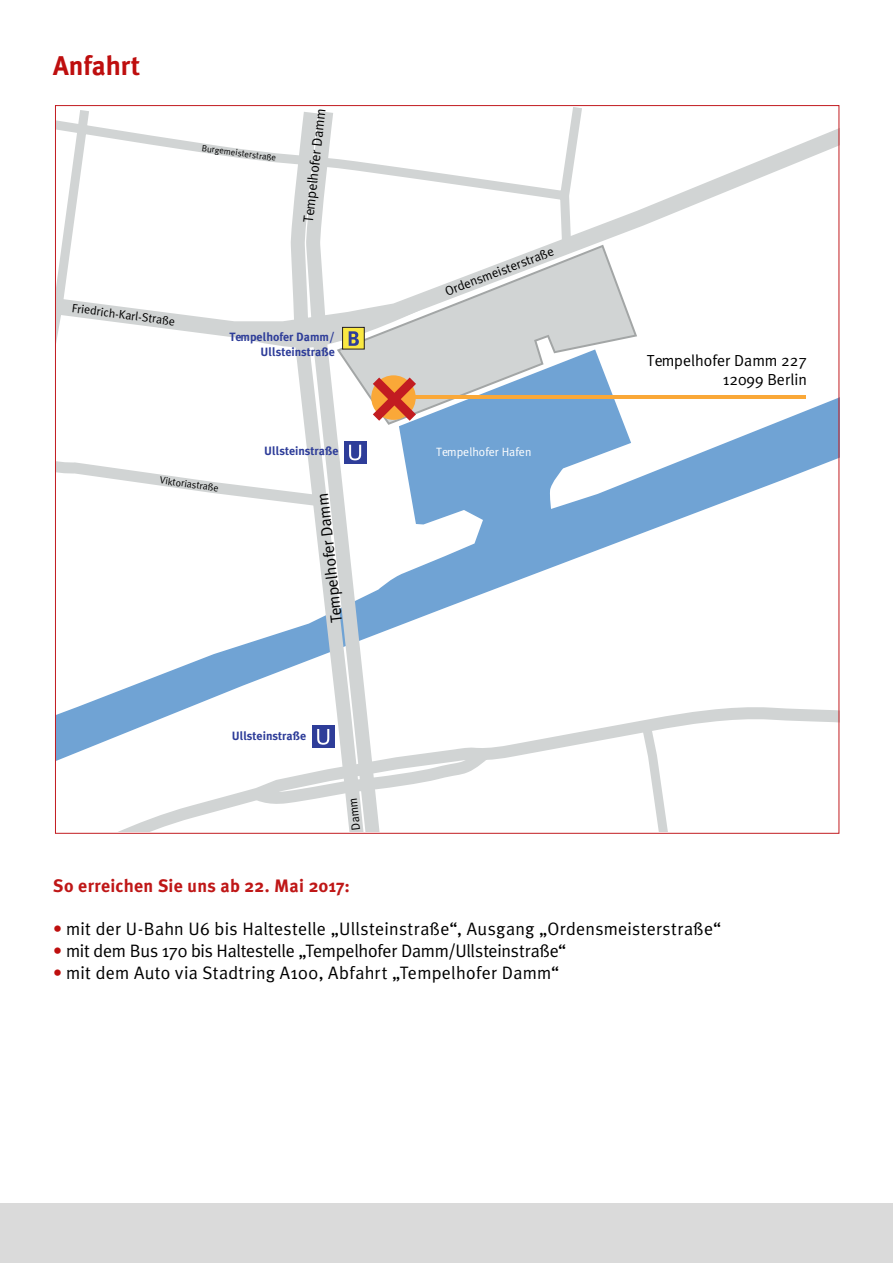
<style>
.page{position:relative;width:893px;height:1263px;background:#fff}
.page>*{position:absolute;margin:0;border:0;box-sizing:border-box;transform-origin:0 0}
.t1{font:700 27px "Meta Plus";color:#be0e0e}
.t2{font:18px "Meta Plus Normal";letter-spacing:.01em;color:#000}
.t3{font:18px "Meta Plus Normal";letter-spacing:-.015em;color:#000}
.t4{font:700 18px "Meta Plus";letter-spacing:.01em;color:#bf1717}
.t5{font:16.05px/19.2px "Meta Plus Normal";color:#000;text-align:right}
.t6{font:13.95px "Meta Plus Normal";color:#000}
.t7{font:13.05px "Meta Plus Normal";color:#000}
.t8{font:700 12px/14.4px "Meta Plus";color:#2e3d99;text-align:right}
.t9{font:12px "Meta Plus Normal";color:#000}
.t10{font:12px "Meta Plus Normal";color:#fff}
.t11{font:10.05px "Meta Plus Normal";color:#000}
.t12{font:9px "Meta Plus Normal";color:#000}
.s1{color:#be0f0e}
</style>
<div class="page">
<svg style="left:82px;top:395px;width:755px;height:310px"></svg>
<svg style="left:286px;top:554px;width:111px;height:151px"></svg>
<svg style="left:588px;top:129px;width:249px;height:116px"></svg>
<svg style="left:57px;top:705px;width:780px;height:126px"></svg>
<svg style="left:57px;top:107px;width:531px;height:447px"></svg>
<svg style="left:337px;top:245px;width:300px;height:180px;fill:#d1d4d4"></svg>
<div style="left:312px;top:726px;width:22px;height:22px;background:#2e3d99"></div>
<svg style="left:317px;top:729px;width:12px;height:16px"></svg>
<svg style="left:57px;top:398px;width:273px;height:115px"></svg>
<svg style="left:636px;top:716px;width:49px;height:115px"></svg>
<div style="left:344px;top:441px;width:22px;height:23px;background:#2e3d99"></div>
<svg style="left:349px;top:445px;width:12px;height:15px"></svg>
<hr style="left:412px;top:396px;width:394px;height:3px;background:#faa838">
<svg style="left:371px;top:375px;width:45px;height:46px;background:#dd774c"></svg>
<svg style="left:215px;top:285px;width:222px;height:71px"></svg>
<div style="left:0;top:1203px;width:893px;height:60px;background:#dadada"></div>
<p class="t1" style="left:53px;top:50px;width:88px">Anfahrt</p>
<p class="t12" style="left:203px;top:142px;width:77px;rotate:8deg">Burgemeisterstraße</p>
<p class="t6" style="left:300px;top:221px;width:116px;rotate:-84deg">Tempelhofer Damm</p>
<p class="t9" style="left:73px;top:300px;width:105px;rotate:8deg">Friedrich-Karl-Straße</p>
<p class="t8" style="left:229px;top:330px;width:107px">Tempelhofer Damm/<br>Ullsteinstraße</p>
<p class="t8" style="left:264px;top:443px;width:76px">Ullsteinstraße</p>
<p class="t11" style="left:161px;top:474px;width:61px;rotate:8deg">Viktoriastraße</p>
<p class="t5" style="left:327px;top:624px;width:132px;rotate:-96deg">Tempelhofer Damm</p>
<p class="t8" style="left:232px;top:728px;width:76px">Ullsteinstraße</p>
<p class="t9" style="left:349px;top:831px;width:34px;rotate:-96deg">Damm</p>
<p class="t7" style="left:443px;top:285px;width:117px;rotate:-21deg">Ordensmeisterstraße</p>
<p class="t10" style="left:436px;top:445px;width:97px">Tempelhofer Hafen</p>
<p class="t5" style="left:647px;top:350px;width:161px">Tempelhofer Damm 227<br>12099 Berlin</p>
<p class="t4" style="left:53px;top:875px;width:298px">So erreichen Sie uns ab 22. Mai 2017:</p>
<p class="t2" style="left:53px;top:919px;width:670px"><span class="s1">•</span> mit der U-Bahn U6 bis Haltestelle „Ullsteinstraße“, Ausgang „Ordensmeisterstraße“</p>
<p class="t3" style="left:53px;top:940px;width:515px"><span class="s1">•</span> mit dem Bus 170 bis Haltestelle „Tempelhofer Damm/Ullsteinstraße“</p>
<p class="t2" style="left:53px;top:962px;width:508px"><span class="s1">•</span> mit dem Auto via Stadtring A100, Abfahrt „Tempelhofer Damm“</p>
</div>
